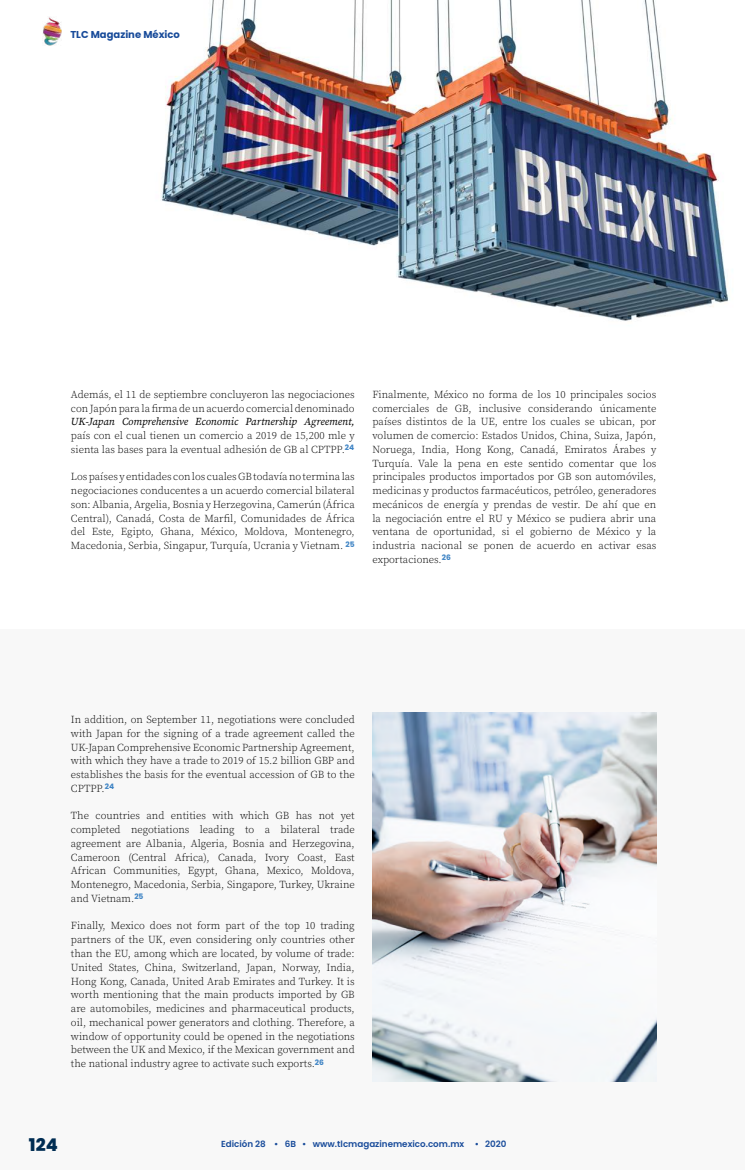
<style>
.page{position:relative;width:745px;height:1170px;background:#fff}
.page>*{position:absolute;margin:0;border:0;box-sizing:border-box;transform-origin:0 0}
.t1{font:800 17.5px "Poppins";color:#002d53}
.t2{font:300 10.62px/13.8px "Source Serif Pro";color:#000;text-align:justify}
.t3{font:italic 10.62px "Source Serif Pro";color:#000}
.t4{font:700 10px "Poppins";color:#184b9a}
.t5{font:600 8.75px "Poppins";color:#184b9a}
</style>
<div class="page">
<img style="left:161px;top:0;width:568px;height:321px">
<div style="left:0;top:629px;width:744px;height:540px;background:#f8f8f8"></div>
<img style="left:372px;top:712px;width:284px;height:369px">
<hr style="left:744px;top:599px;width:1px;height:570px;background:#1f2840">
<img style="left:43px;top:17px;width:19px;height:29px">
<p class="t4" style="left:70px;top:29px;width:111px">TLC Magazine México</p>
<p class="t2" style="left:71px;top:387px;width:285px">Además, el 11 de septiembre concluyeron las negociaciones con Japón para la firma de un acuerdo comercial denominado</p>
<p class="t3" style="left:71px;top:414px;width:285px">UK-Japan Comprehensive Economic Partnership Agreement,</p>
<p class="t2" style="left:71px;top:429px;width:285px">país con el cual tienen un comercio a 2019 de 15,200 mle y sienta las bases para la eventual adhesión de GB al CPTPP.<sup>24</sup></p>
<p class="t2" style="left:71px;top:470px;width:285px">Los países y entidades con los cuales GB todavía no termina las negociaciones conducentes a un acuerdo comercial bilateral son: Albania, Argelia, Bosnia y Herzegovina, Camerún (África Central), Canadá, Costa de Marfil, Comunidades de África del Este, Egipto, Ghana, México, Moldova, Montenegro, Macedonia, Serbia, Singapur, Turquía, Ucrania y Vietnam. <sup>25</sup></p>
<p class="t2" style="left:372px;top:387px;width:285px">Finalmente, México no forma de los 10 principales socios comerciales de GB, inclusive considerando únicamente países distintos de la UE, entre los cuales se ubican, por volumen de comercio: Estados Unidos, China, Suiza, Japón, Noruega, India, Hong Kong, Canadá, Emiratos Árabes y Turquía. Vale la pena en este sentido comentar que los principales productos importados por GB son automóviles, medicinas y productos farmacéuticos, petróleo, generadores mecánicos de energía y prendas de vestir. De ahí que en la negociación entre el RU y México se pudiera abrir una ventana de oportunidad, si el gobierno de México y la industria nacional se ponen de acuerdo en activar esas exportaciones.<sup>26</sup></p>
<p class="t2" style="left:71px;top:712px;width:285px">In addition, on September 11, negotiations were concluded with Japan for the signing of a trade agreement called the UK-Japan Comprehensive Economic Partnership Agreement, with which they have a trade to 2019 of 15.2 billion GBP and establishes the basis for the eventual accession of GB to the CPTPP.<sup>24</sup></p>
<p class="t2" style="left:71px;top:809px;width:285px">The countries and entities with which GB has not yet completed negotiations leading to a bilateral trade agreement are Albania, Algeria, Bosnia and Herzegovina, Cameroon (Central Africa), Canada, Ivory Coast, East African Communities, Egypt, Ghana, Mexico, Moldova, Montenegro, Macedonia, Serbia, Singapore, Turkey, Ukraine and Vietnam.<sup>25</sup></p>
<p class="t2" style="left:71px;top:919px;width:285px">Finally, Mexico does not form part of the top 10 trading partners of the UK, even considering only countries other than the EU, among which are located, by volume of trade:<br>United States, China, Switzerland, Japan, Norway, India, Hong Kong, Canada, United Arab Emirates and Turkey. It is worth mentioning that the main products imported by GB are automobiles, medicines and pharmaceutical products, oil, mechanical power generators and clothing. Therefore, a window of opportunity could be opened in the negotiations between the UK and Mexico, if the Mexican government and the national industry agree to activate such exports.<sup>26</sup></p>
<h1 class="t1" style="left:29px;top:1134px;width:30px">124</h1>
<p class="t5" style="left:221px;top:1138px;width:287px">Edición 28 • 6B • www.tlcmagazinemexico.com.mx • 2020</p>
</div>
